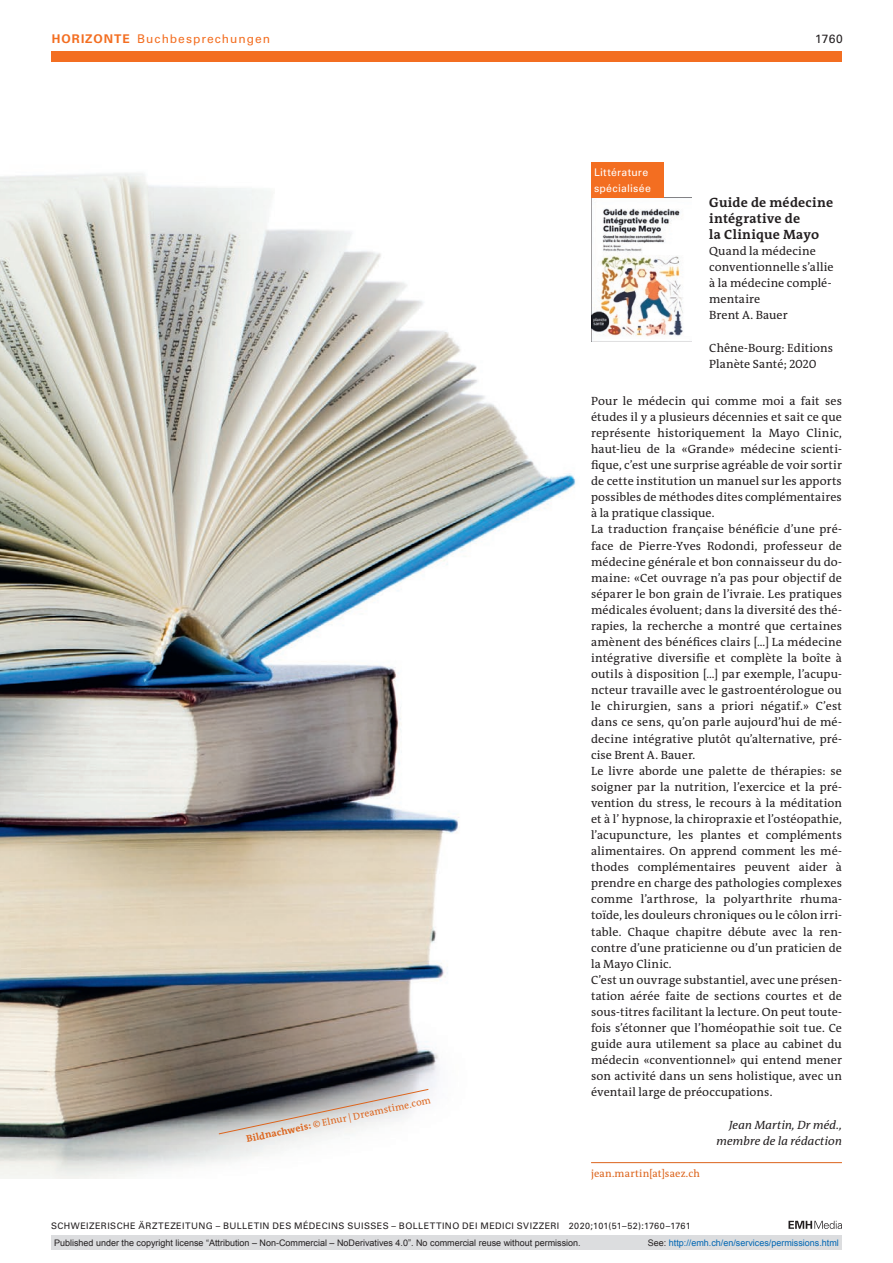
<style>
.page{position:relative;width:893px;height:1263px;background:#fff}
.page>*{position:absolute;margin:0;border:0;box-sizing:border-box;transform-origin:0 0}
.section-h2{font:700 13.5px/16px "The Antiqua B W7";letter-spacing:.01em;color:#231f20}
.section-pn{font:12px/16px "The Antiqua B W5 Plain";letter-spacing:.005em;color:#231f20;text-align:justify}
.section-pn-2{font:italic 12px/16px "The Antiqua B W5 Plain";letter-spacing:.01em;color:#231f20;text-align:right}
.ressort{font:12px "Univers LT Std";letter-spacing:.085em;color:#f36e21}
.ressort-2{font:12px "Univers LT Std";color:#231f20}
.section-ps{font:10.5px "The Antiqua B W5 Plain";letter-spacing:.02em;color:#dc641c}
.fig-caption{font:10.5px/15.8px "Univers LT Std";letter-spacing:.025em;color:#fff}
.an-credits{font:9.75px "The Antiqua B W5 Plain";color:#dc641c}
.t1{font:9px "Arial";color:#231f20}
.fusszeile{font:9px "Univers LT Std";letter-spacing:.045em;color:#231f20}
.t2{font:9px "Arial";color:#0066b3}
.s1{font-weight:700}
.s2{font-family:"The Antiqua B W7";font-weight:700}
.s3{color:#231f20}
</style>
<div class="page">
<svg style="left:788px;top:1221px;width:54px;height:8px"></svg>
<div style="left:51px;top:51px;width:791px;height:11px;background:#f36e21"></div>
<img style="left:0;top:173px;width:576px;height:1006px">
<hr style="left:591px;top:1162px;width:251px;height:1px;background:#dc641c">
<img style="left:591px;top:198px;width:92px;height:143px">
<div style="left:591px;top:162px;width:73px;height:36px;background:#f36e21"></div>
<svg style="left:218px;top:1089px;width:211px;height:45px"></svg>
<div style="left:51px;top:1235px;width:791px;height:15px;background:#dcdddf"></div>
<p class="ressort" style="left:52px;top:31px;width:220px"><span class="s1">HORIZONTE</span> Buchbesprechungen</p>
<p class="ressort-2" style="left:815px;top:31px;width:29px">1760</p>
<p class="an-credits" style="left:245px;top:1133px;width:190px;rotate:-12deg"><span class="s2">Bildnachweis:</span> © Elnur | Dreamstime.com</p>
<p class="fig-caption" style="left:594px;top:164px;width:58px">Littérature spécialisée</p>
<p class="section-h2" style="left:709px;top:194px;width:125px">Guide de médecine intégrative de<br>la Clinique Mayo</p>
<p class="section-pn" style="left:709px;top:243px;width:126px;text-align:left">Quand la médecine conventionnelle s’allie à la médecine complé&shy;mentaire</p>
<p class="section-pn" style="left:709px;top:307px;width:80px">Brent A. Bauer</p>
<p class="section-pn" style="left:709px;top:340px;width:125px">Chêne-Bourg: Editions<br>Planète Santé; 2020</p>
<p class="section-pn" style="left:591px;top:393px;width:252px">Pour le médecin qui comme moi a fait ses études il y a plusieurs décennies et sait ce que représente historiquement la Mayo Clinic, haut-lieu de la «Grande» médecine scienti&shy;fique, c’est une surprise agréable de voir sortir de cette institution un manuel sur les apports possibles de méthodes dites complémentaires à la pratique classique.</p>
<p class="section-pn" style="left:591px;top:521px;width:252px">La traduction française bénéficie d’une pré&shy;face de Pierre-Yves Rodondi, professeur de médecine générale et bon connaisseur du do&shy;maine: «Cet ouvrage n’a pas pour objectif de séparer le bon grain de l’ivraie. Les pratiques médicales évoluent; dans la diversité des thé&shy;rapies, la recherche a montré que certaines amènent des bénéfices clairs [...] La médecine intégrative diversifie et complète la boîte à outils à disposition [...] par exemple, l’acupu&shy;ncteur travaille avec le gastroentérologue ou le chirurgien, sans a priori négatif.» C’est dans ce sens, qu’on parle aujourd’hui de mé&shy;decine intégrative plutôt qu’alternative, pré&shy;cise Brent A. Bauer.</p>
<p class="section-pn" style="left:591px;top:763px;width:252px">Le livre aborde une palette de thérapies: se soigner par la nutrition, l’exercice et la pré&shy;vention du stress, le recours à la méditation et à l’ hypnose, la chiropraxie et l’ostéopathie, l’acupuncture, les plantes et compléments alimentaires. On apprend comment les mé&shy;thodes complémentaires peuvent aider à prendre en charge des pathologies complexes comme l’arthrose, la polyarthrite rhuma&shy;toïde, les douleurs chroniques ou le côlon irri&shy;table. Chaque chapitre débute avec la ren&shy;contre d’une praticienne ou d’un praticien de la Mayo Clinic.</p>
<p class="section-pn" style="left:591px;top:972px;width:252px">C’est un ouvrage substantiel, avec une présen&shy;tation aérée faite de sections courtes et de sous-titres facilitant la lecture. On peut toute&shy;fois s’étonner que l’homéopathie soit tue. Ce guide aura utilement sa place au cabinet du médecin «conventionnel» qui entend mener son activité dans un sens holistique, avec un éventail large de préoccupations.</p>
<p class="section-pn-2" style="left:716px;top:1116px;width:127px">Jean Martin, Dr méd., membre de la rédaction</p>
<p class="section-ps" style="left:591px;top:1166px;width:110px">jean.martin[at]saez.ch</p>
<p class="fusszeile" style="left:51px;top:1220px;width:641px">SCHWEIZERISCHE ÄRZTEZEITUNG – BULLETIN DES MÉDECINS SUISSES – BOLLETTINO DEI MEDICI SVIZZERI 2020;101(51–52):1760–1761</p>
<p class="t1" style="left:54px;top:1237px;width:528px">Published under the copyright license “Attribution – Non-Commercial – NoDerivatives 4.0”. No commercial reuse without permission.</p>
<p class="t2" style="left:648px;top:1237px;width:193px"><span class="s3">See:</span> http://emh.ch/en/services/permissions.html</p>
</div>
